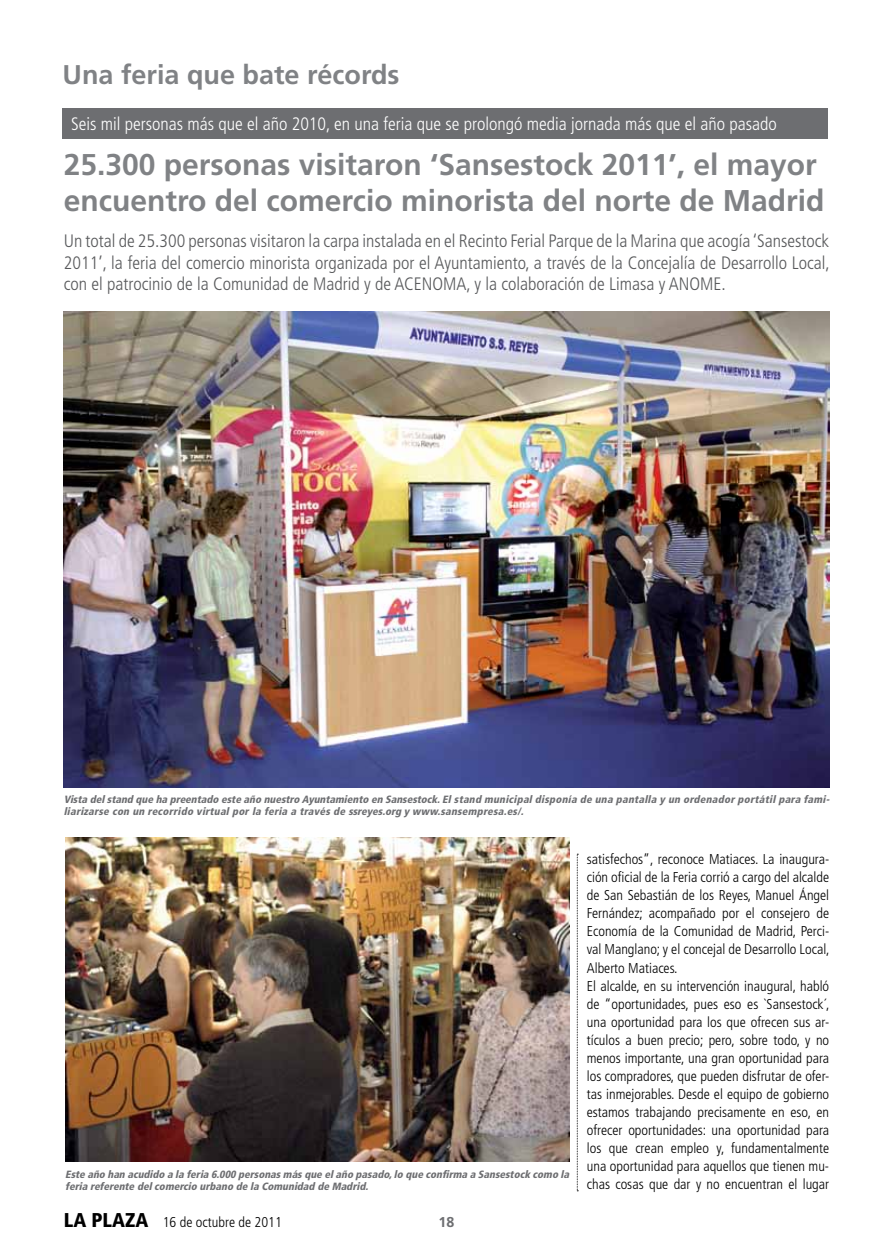
<style>
.page{position:relative;width:893px;height:1255px;background:#fff}
.page>*{position:absolute;margin:0;border:0;box-sizing:border-box;transform-origin:0 0}
.t1{font:700 30px/36px "Frutiger LT";color:#808285}
.t2{font:700 27px "Frutiger LT";color:#808285}
.t3{font:300 condensed 18px/21.6px "Frutiger LT";color:#58595b;text-align:justify}
.t4{font:300 condensed 18px "Frutiger LT";color:#fff}
.t5{font:300 condensed 14.25px/18px "Frutiger LT";color:#000}
.t6{font:700 14.25px "Frutiger LT";color:#6d6e71}
.t7{font:italic 900 condensed 10.5px/12px "Frutiger LT";color:#6d6e71}
.s1{font-weight:900;font-size:19.95px}
</style>
<div class="page">
<div style="left:63px;top:108px;width:765px;height:31px;background:#6d6e71"></div>
<img style="left:64px;top:311px;width:765px;height:476px">
<svg style="left:577px;top:853px;width:1px;height:338px"></svg>
<img style="left:65px;top:837px;width:504px;height:324px">
<h2 class="t2" style="left:63px;top:59px;width:339px">Una feria que bate récords</h2>
<p class="t4" style="left:71px;top:114px;width:707px">Seis mil personas más que el año 2010, en una feria que se prolongó media jornada más que el año pasado</p>
<h1 class="t1" style="left:64px;top:147px;width:762px">25.300 personas visitaron ‘Sansestock 2011’, el mayor encuentro del comercio minorista del norte de Madrid</h1>
<p class="t3" style="left:64px;top:230px;width:768px">Un total de 25.300 personas visitaron la carpa instalada en el Recinto Ferial Parque de la Marina que acogía ‘Sansestock 2011’, la feria del comercio minorista organizada por el Ayuntamiento, a través de la Concejalía de Desarrollo Local, con el patrocinio de la Comunidad de Madrid y de ACENOMA, y la colaboración de Limasa y ANOME.</p>
<p class="t7" style="left:64px;top:793px;width:770px">Vista delstand que ha preentado este año nuestro Ayuntamiento en Sansestock.Elstand municipaldisponía de una pantalla y un ordenadorportátilpara fami&shy;liarizarse con un recorrido virtualporla feria a través de ssreyes.org y www.sansempresa.es/.</p>
<p class="t7" style="left:65px;top:1167px;width:508px">Este año han acudido a la feria 6.000 personasmásque elaño pasado,lo que confirma a Sansestock como la feria referente delcomercio urbano de la Comunidad de Madrid.</p>
<p class="t5" style="left:64px;top:1213px;width:220px"><span class="s1">LA PLAZA</span> 16 de octubre de 2011</p>
<p class="t6" style="left:439px;top:1213px;width:17px">18</p>
<p class="t5" style="left:587px;top:850px;width:244px">satisfechos”, reconoce Matiaces. La inaugura&shy;ción oficial de la Feria corrió a cargo del alcalde de San Sebastián de los Reyes, Manuel Ángel Fernández; acompañado por el consejero de Economía de la Comunidad de Madrid, Perci&shy;val Manglano; y el concejal de Desarrollo Local, Alberto Matiaces.<br>El alcalde, en su intervención inaugural, habló de “oportunidades, pues eso es `Sansestock´, una oportunidad para los que ofrecen sus ar&shy;tículos a buen precio; pero, sobre todo, y no menos importante, una gran oportunidad para los compradores, que pueden disfrutar de ofer&shy;tas inmejorables. Desde el equipo de gobierno estamos trabajando precisamente en eso, en ofrecer oportunidades: una oportunidad para los que crean empleo y, fundamentalmente una oportunidad para aquellos que tienen mu&shy;chas cosas que dar y no encuentran el lugar</p>
</div>
